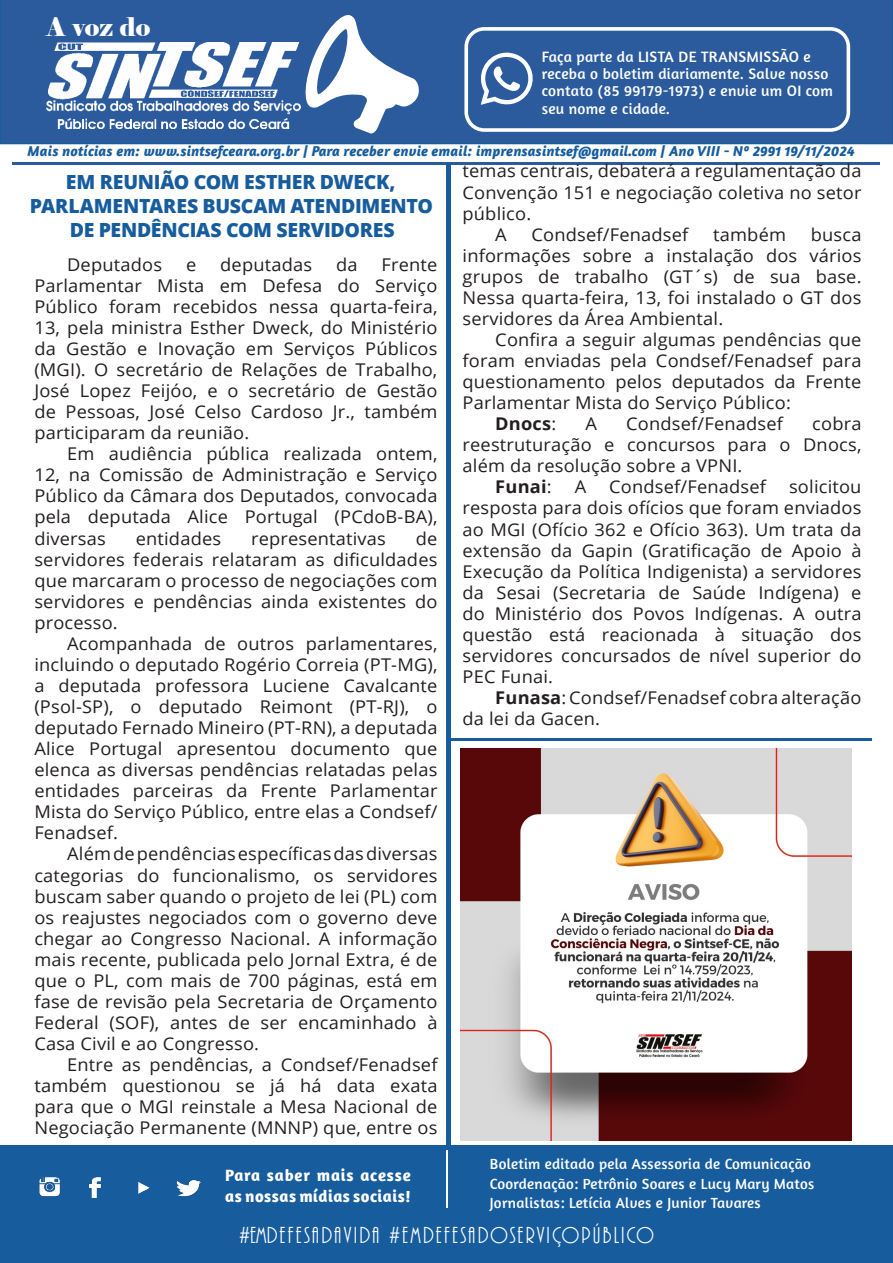
<style>
.page{position:relative;width:893px;height:1263px;background:#fff}
.page>*{position:absolute;margin:0;border:0;box-sizing:border-box;transform-origin:0 0}
.t1{font:25.65px "Elephant";color:#fff}
.t2{font:24px "ARBONNIE";letter-spacing:.09em;color:#fff}
.t3{font:800 19.5px/24px "Open Sans";letter-spacing:-.015em;color:#175d9e;text-align:center}
.t4{font:17.55px/21px "Open Sans";letter-spacing:.01em;color:#231f20;text-align:justify;scale:1.04 1}
.t5{font:700 17.55px "Open Sans";letter-spacing:.01em;color:#231f20;scale:1.04 1}
.t6{font:700 16.8px/20.1px "Amaranth";letter-spacing:.03em;color:#fff}
.t7{font:15.3px/17.4px "Amaranth";letter-spacing:.02em;color:#fff}
.t8{font:15px "Amaranth";letter-spacing:.02em;color:#fff}
.t9{font:italic 700 14.7px "Amaranth";letter-spacing:.01em;color:#175d9e}
.s1{font-weight:400}
.s2{font-weight:700}
</style>
<div class="page">
<div style="left:0;top:0;width:893px;height:144px;background:#2b5b9d"></div>
<svg style="left:302px;top:12px;width:118px;height:122px"></svg>
<div style="left:0;top:1145px;width:893px;height:118px;background:#175d9e"></div>
<img style="left:46px;top:42px;width:254px;height:86px">
<hr style="left:12px;top:162px;width:867px;height:2px;background:#2b5b9d">
<hr style="left:446px;top:1150px;width:2px;height:57px;background:#fff">
<img style="left:39px;top:1177px;width:162px;height:21px">
<div style="left:464px;top:27px;width:386px;height:105px;border:4px solid #fff;border-radius:18px"></div>
<svg style="left:476px;top:53px;width:59px;height:52px"></svg>
<hr style="left:446px;top:163px;width:4px;height:982px;background:#175d9e">
<hr style="left:448px;top:739px;width:424px;height:2px;background:#175d9e">
<img style="left:461px;top:749px;width:391px;height:391px">
<p class="t1" style="left:46px;top:11px;width:105px">A voz do</p>
<p class="t7" style="left:542px;top:47px;width:293px">Faça parte da LISTA DE TRANSMISSÃO e receba o boletim diariamente. Salve nosso contato (85 99179-1973) e envie um OI com seu nome e cidade.</p>
<p class="t9" style="left:28px;top:142px;width:829px">Mais notícias em: www.sintsefceara.org.br | Para receber envie email: imprensasintsef@gmail.com | Ano VIII - Nº 2991 19/11/2024</p>
<p class="t3" style="left:30px;top:169px;width:405px">EM REUNIÃO COM ESTHER DWECK,<br>PARLAMENTARES BUSCAM ATENDIMENTO<br>DE PENDÊNCIAS COM SERVIDORES</p>
<p class="t4" style="left:67px;top:253px;width:93px">Deputados</p>
<p class="t4" style="left:186px;top:253px;width:11px">e</p>
<p class="t4" style="left:220px;top:253px;width:90px">deputadas</p>
<p class="t4" style="left:336px;top:253px;width:22px">da</p>
<p class="t4" style="left:34px;top:253px;width:389px;text-indent:347px">Frente Parlamentar Mista em Defesa do Serviço Público foram recebidos nessa quarta-feira, 13, pela ministra Esther Dweck, do Ministério da Gestão e Inovação em Serviços Públicos (MGI). O secretário de Relações de Trabalho, José Lopez Feijóo, e o secretário de Gestão de Pessoas, José Celso Cardoso Jr., também participaram da reunião.</p>
<p class="t4" style="left:34px;top:443px;width:389px;text-indent:33px">Em audiência pública realizada ontem, 12, na Comissão de Administração e Serviço Público da Câmara dos Deputados, convocada pela deputada Alice Portugal (PCdoB-BA), diversas</p>
<p class="t4" style="left:34px;top:527px;width:389px;text-indent:381px">de servidores federais relataram as dificuldades que marcaram o processo de negociações com servidores e pendências ainda existentes do processo.</p>
<p class="t4" style="left:34px;top:632px;width:389px;text-indent:33px">Acompanhada de outros parlamentares, incluindo o deputado Rogério Correia (PT-MG), a deputada professora Luciene Cavalcante (Psol-SP), o deputado Reimont (PT-RJ), o deputado Fernado Mineiro (PT-RN), a deputada Alice Portugal apresentou documento que elenca as diversas pendências relatadas pelas entidades parceiras da Frente Parlamentar Mista do Serviço Público, entre elas a Condsef/ Fenadsef.</p>
<p class="t4" style="left:34px;top:843px;width:389px;text-indent:33px">Além de pendências específicas das diversas categorias do funcionalismo, os servidores buscam saber quando o projeto de lei (PL) com os reajustes negociados com o governo deve chegar ao Congresso Nacional. A informação mais recente, publicada pelo Jornal Extra, é de que o PL, com mais de 700 páginas, está em fase de revisão pela Secretaria de Orçamento Federal (SOF), antes de ser encaminhado à Casa Civil e ao Congresso.</p>
<p class="t4" style="left:34px;top:1054px;width:389px;text-indent:33px">Entre as pendências, a Condsef/Fenadsef também questionou se já há data exata para que o MGI reinstale a Mesa Nacional de Negociação Permanente (MNNP) que, entre os</p>
<p class="t4" style="left:136px;top:527px;width:84px">entidades</p>
<p class="t4" style="left:251px;top:527px;width:131px">representativas</p>
<p class="t6" style="left:225px;top:1165px;width:187px">Para saber mais acesse as nossas mídias sociais!</p>
<p class="t4" style="left:463px;top:160px;width:385px">temas centrais, debaterá a regulamentação da Convenção 151 e negociação coletiva no setor público.</p>
<p class="t4" style="left:495px;top:223px;width:13px">A</p>
<p class="t4" style="left:532px;top:223px;width:152px">Condsef/Fenadsef</p>
<p class="t4" style="left:713px;top:223px;width:72px">também</p>
<p class="t4" style="left:463px;top:223px;width:385px;text-indent:348px">busca informações sobre a instalação dos vários grupos de trabalho (GT´s) de sua base.<br>Nessa quarta-feira, 13, foi instalado o GT dos servidores da Área Ambiental.</p>
<p class="t4" style="left:463px;top:329px;width:385px;text-indent:33px">Confira a seguir algumas pendências que foram enviadas pela Condsef/Fenadsef para questionamento pelos deputados da Frente Parlamentar Mista do Serviço Público:</p>
<p class="t5" style="left:495px;top:411px;width:60px">Dnocs<span class="s1">:</span></p>
<p class="t4" style="left:585px;top:413px;width:13px">A</p>
<p class="t4" style="left:626px;top:413px;width:152px">Condsef/Fenadsef</p>
<p class="t4" style="left:463px;top:413px;width:385px;text-indent:350px">cobra reestruturação e concursos para o Dnocs, além da resolução sobre a VPNI.</p>
<p class="t5" style="left:495px;top:475px;width:56px">Funai<span class="s1">:</span></p>
<p class="t4" style="left:575px;top:476px;width:13px">A</p>
<p class="t4" style="left:609px;top:476px;width:152px">Condsef/Fenadsef</p>
<p class="t4" style="left:463px;top:476px;width:385px;text-indent:327px">solicitou resposta para dois ofícios que foram enviados ao MGI (Ofício 362 e Ofício 363). Um trata da extensão da Gapin (Gratificação de Apoio à Execução da Política Indigenista) a servidores da Sesai (Secretaria de Saúde Indígena) e do Ministério dos Povos Indígenas. A outra questão está reacionada à situação dos servidores concursados de nível superior do PEC Funai.</p>
<p class="t4" style="left:463px;top:687px;width:385px;text-indent:33px"><span class="s2">Funasa</span>: Condsef/Fenadsef cobra alteração da lei da Gacen.</p>
<p class="t8" style="left:490px;top:1155px;width:323px">Boletim editado pela Assessoria de Comunicação</p>
<p class="t8" style="left:490px;top:1175px;width:326px">Coordenação: Petrônio Soares e Lucy Mary Matos</p>
<p class="t8" style="left:490px;top:1194px;width:272px">Jornalistas: Letícia Alves e Junior Tavares</p>
<p class="t2" style="left:239px;top:1223px;width:416px">#EMDEFESADAVIDA #EMDEFESADOSERVIÇOPÚBLICO</p>
</div>
